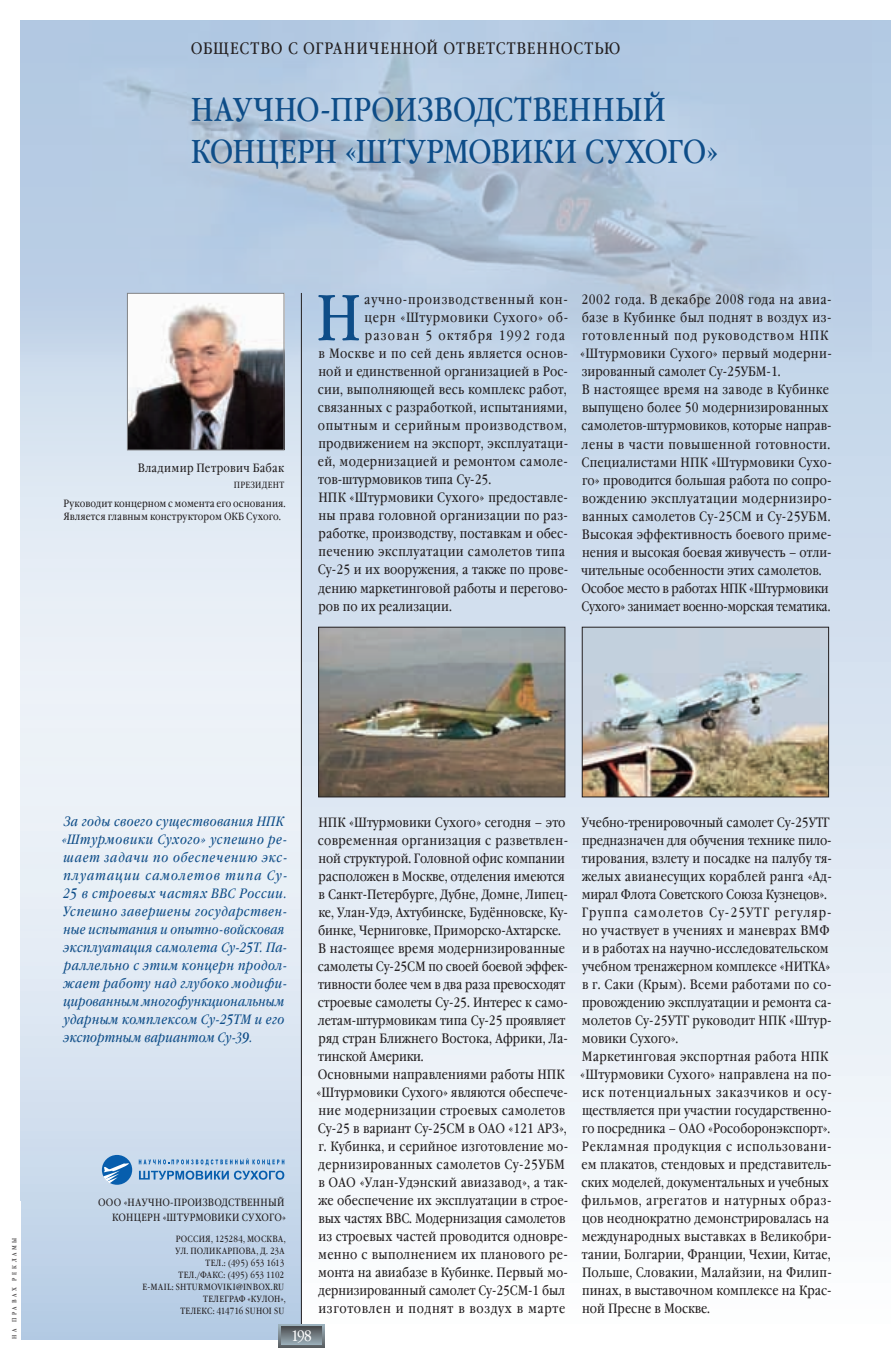
<style>
.page{position:relative;width:891px;height:1359px;background:#fff}
.page>*{position:absolute;margin:0;border:0;box-sizing:border-box;transform-origin:0 0}
.t1{font:64.95px "Garamond Book Narrow C";color:#0e4d88}
.t2{font:33px/42px "Garamond Book Narrow C";letter-spacing:.005em;color:#0e4d88}
.t3{font:16.5px "Garamond Book Narrow C";letter-spacing:.055em;color:#231f20}
.t4{font:15px "Garamond Book Narrow C";color:#fff}
.t5{font:13.5px/18px "Garamond Book Narrow C";letter-spacing:.005em;color:#231f20}
.t6{font:italic 13.5px/18px "Garamond Book Narrow C";letter-spacing:.04em;color:#0e4d88}
.t7{font:13.5px "Garamond Book Narrow C";letter-spacing:.025em;color:#231f20}
.t8{font:13.5px "Garamond Book Narrow C";letter-spacing:.03em;color:#231f20}
.t9{font:13.5px "Garamond Book Narrow C";letter-spacing:.035em;color:#231f20}
.t10{font:13.5px "Garamond Book Narrow C";letter-spacing:.045em;color:#231f20}
.t11{font:13.5px "Garamond Book Narrow C";letter-spacing:.06em;color:#231f20}
.t12{font:13.5px "Garamond Book Narrow C";letter-spacing:.05em;color:#231f20}
.t13{font:13.5px "Garamond Book Narrow C";letter-spacing:.09em;color:#231f20}
.t14{font:12px "Garamond Book Narrow C";letter-spacing:.03em;color:#231f20}
.t15{font:10.5px/13.5px "Garamond Book Narrow C";letter-spacing:.015em;color:#231f20}
.t16{font:9px/12px "Garamond Book Narrow C";letter-spacing:.025em;color:#231f20;text-align:right}
.t17{font:6px "Garamond Book Narrow C";letter-spacing:.45em;color:#231f20}
</style>
<div class="page">
<div style="left:21px;top:21px;width:870px;height:1318px;background:linear-gradient(to bottom,#afc7e2,#fdfdfd)"></div>
<svg style="left:21px;top:361px;width:280px;height:978px;background:#dbe6f1"></svg>
<img style="left:21px;top:21px;width:850px;height:340px">
<svg style="left:139px;top:1158px;width:145px;height:21px;background:#96b9db"></svg>
<div style="left:102px;top:1155px;width:30px;height:29px;background:#075ead;border-radius:50%"></div>
<svg style="left:103px;top:1163px;width:26px;height:20px"></svg>
<img style="left:129px;top:295px;width:153px;height:153px">
<div style="left:127px;top:293px;width:157px;height:157px;border:1px solid #808285"></div>
<img style="left:320px;top:629px;width:243px;height:166px">
<div style="left:318px;top:627px;width:247px;height:170px;border:1px solid #231f20"></div>
<img style="left:584px;top:629px;width:243px;height:166px">
<div style="left:582px;top:627px;width:247px;height:170px;border:1px solid #231f20"></div>
<hr style="left:301px;top:293px;width:1px;height:1046px;background:#231f20">
<svg style="left:278px;top:1324px;width:47px;height:23px"></svg>
<svg style="left:281px;top:1326px;width:41px;height:19px"></svg>
<p class="t3" style="left:191px;top:39px;width:431px">ОБЩЕСТВО С ОГРАНИЧЕННОЙ ОТВЕТСТВЕННОСТЬЮ</p>
<h2 class="t2" style="left:191px;top:90px;width:529px">НАУЧНО-ПРОИЗВОДСТВЕННЫЙ<br>КОНЦЕРН «ШТУРМОВИКИ СУХОГО»</h2>
<p class="t14" style="left:138px;top:461px;width:147px">Владимир Петрович Бабак</p>
<p class="t16" style="left:234px;top:479px;width:52px">ПРЕЗИДЕНТ</p>
<p class="t15" style="left:63px;top:496px;width:224px">Руководит концерном с момента его основания.<br>Является главным конструктором ОКБ Сухого.</p>
<h1 class="t1" style="left:316px;top:282px;width:47px">Н</h1>
<p class="t11" style="left:364px;top:292px;width:205px">аучно-производственный кон-</p>
<p class="t12" style="left:365px;top:310px;width:205px">церн «Штурмовики Сухого» об-</p>
<p class="t13" style="left:365px;top:328px;width:202px">разован 5 октября 1992 года</p>
<p class="t9" style="left:318px;top:346px;width:251px">в Москве и по сей день является основ-</p>
<p class="t5" style="left:318px;top:363px;width:251px">ной и единственной организацией в Рос-</p>
<p class="t5" style="left:318px;top:381px;width:250px">сии, выполняющей весь комплекс работ,</p>
<p class="t5" style="left:318px;top:399px;width:251px">связанных с разработкой, испытаниями,</p>
<p class="t10" style="left:318px;top:418px;width:250px">опытным и серийным производством,</p>
<p class="t5" style="left:318px;top:435px;width:251px">продвижением на экспорт, эксплуатаци-</p>
<p class="t7" style="left:318px;top:454px;width:252px">ей, модернизацией и ремонтом самоле-</p>
<p class="t5" style="left:318px;top:471px;width:174px">тов-штурмовиков типа Су-25.</p>
<p class="t5" style="left:318px;top:489px;width:251px">НПК «Штурмовики Сухого» предоставле-</p>
<p class="t5" style="left:318px;top:507px;width:251px">ны права головной организации по раз-</p>
<p class="t5" style="left:319px;top:525px;width:251px">работке, производству, поставкам и обес-</p>
<p class="t8" style="left:318px;top:544px;width:248px">печению эксплуатации самолетов типа</p>
<p class="t5" style="left:318px;top:561px;width:252px">Су-25 и их вооружения, а также по прове-</p>
<p class="t5" style="left:319px;top:579px;width:251px">дению маркетинговой работы и перегово-</p>
<p class="t5" style="left:319px;top:597px;width:135px">ров по их реализации.</p>
<p class="t5" style="left:580px;top:291px;width:253px">2002 года. В декабре 2008 года на авиа&shy;базе в Кубинке был поднят в воздух из&shy;готовленный под руководством НПК «Штурмовики Сухого» первый модерни&shy;зированный самолет Су-25УБМ-1.<br>В настоящее время на заводе в Кубинке выпущено более 50 модернизированных самолетов-штурмовиков, которые направ&shy;лены в части повышенной готовности.<br>Специалистами НПК «Штурмовики Сухо&shy;го» проводится большая работа по сопро&shy;вождению эксплуатации модернизиро&shy;ванных самолетов Су-25СМ и Су-25УБМ.<br>Высокая эффективность боевого приме&shy;нения и высокая боевая живучесть – отли&shy;чительные особенности этих самолетов.<br>Особое место в работах НПК «Штурмовики Сухого» занимает военно-морская тематика.</p>
<p class="t17" style="left:11px;top:1339px;width:103px;rotate:-90deg">НА ПРАВАХ РЕКЛАМЫ</p>
<p class="t6" style="left:62px;top:812px;width:227px">За годы своего существования НПК «Штурмовики Сухого» успешно ре&shy;шает задачи по обеспечению экс&shy;плуатации самолетов типа Су-<br>25 в строевых частях ВВС России.<br>Успешно завершены государствен&shy;ные испытания и опытно-войсковая эксплуатация самолета Су-25Т. Па&shy;раллельно с этим концерн продол&shy;жает работу над глубоко модифи&shy;цированным многофункциональным ударным комплексом Су-25ТМ и его экспортным вариантом Су-39.</p>
<p class="t15" style="left:98px;top:1195px;width:189px;line-height:15px;text-align:right">ООО «НАУЧНО-ПРОИЗВОДСТВЕННЫЙ<br>КОНЦЕРН «ШТУРМОВИКИ СУХОГО»</p>
<p class="t16" style="left:143px;top:1233px;width:145px">РОССИЯ, 125284, МОСКВА,<br>УЛ. ПОЛИКАРПОВА, Д. 23А<br>ТЕЛ.: (495) 653 1613<br>ТЕЛ./ФАКС: (495) 653 1102<br>E-MAIL: SHTURMOVIKI@INBOX.RU<br>ТЕЛЕГРАФ «КУЛОН»,<br>ТЕЛЕКС: 414716 SUHOI SU</p>
<p class="t5" style="left:317px;top:813px;width:253px">НПК «Штурмовики Сухого» сегодня – это современная организация с разветвлен&shy;ной структурой. Головной офис компании расположен в Москве, отделения имеются в Санкт-Петербурге, Дубне, Домне, Липец&shy;ке, Улан-Удэ, Ахтубинске, Будённовске, Ку&shy;бинке, Черниговке, Приморско-Ахтарске.<br>В настоящее время модернизированные самолеты Су-25СМ по своей боевой эффек&shy;тивности более чем в два раза превосходят строевые самолеты Су-25. Интерес к само&shy;летам-штурмовикам типа Су-25 проявляет ряд стран Ближнего Востока, Африки, Ла&shy;тинской Америки.<br>Основными направлениями работы НПК «Штурмовики Сухого» являются обеспече&shy;ние модернизации строевых самолетов Су-25 в вариант Су-25СМ в ОАО «121 АРЗ», г. Кубинка, и серийное изготовление мо&shy;дернизированных самолетов Су-25УБМ в ОАО «Улан-Удэнский авиазавод», а так&shy;же обеспечение их эксплуатации в строе&shy;вых частях ВВС. Модернизация самолетов из строевых частей проводится одновре&shy;менно с выполнением их планового ре&shy;монта на авиабазе в Кубинке. Первый мо&shy;дернизированный самолет Су-25СМ-1 был изготовлен и поднят в воздух в марте</p>
<p class="t4" style="left:291px;top:1327px;width:22px">198</p>
<p class="t5" style="left:580px;top:813px;width:253px">Учебно-тренировочный самолет Су-25УТГ предназначен для обучения технике пило&shy;тирования, взлету и посадке на палубу тя&shy;желых авианесущих кораблей ранга «Ад&shy;мирал Флота Советского Союза Кузнецов».<br>Группа самолетов Су-25УТГ регуляр&shy;но участвует в учениях и маневрах ВМФ и в работах на научно-исследовательском учебном тренажерном комплексе «НИТКА» в г. Саки (Крым). Всеми работами по со&shy;провождению эксплуатации и ремонта са&shy;молетов Су-25УТГ руководит НПК «Штур&shy;мовики Сухого».<br>Маркетинговая экспортная работа НПК «Штурмовики Сухого» направлена на по&shy;иск потенциальных заказчиков и осу&shy;ществляется при участии государственно&shy;го посредника – ОАО «Рособоронэкспорт».<br>Рекламная продукция с использовани&shy;ем плакатов, стендовых и представитель&shy;ских моделей, документальных и учебных фильмов, агрегатов и натурных образ&shy;цов неоднократно демонстрировалась на международных выставках в Великобри&shy;тании, Болгарии, Франции, Чехии, Китае, Польше, Словакии, Малайзии, на Филип&shy;пинах, в выставочном комплексе на Крас&shy;ной Пресне в Москве.</p>
</div>
